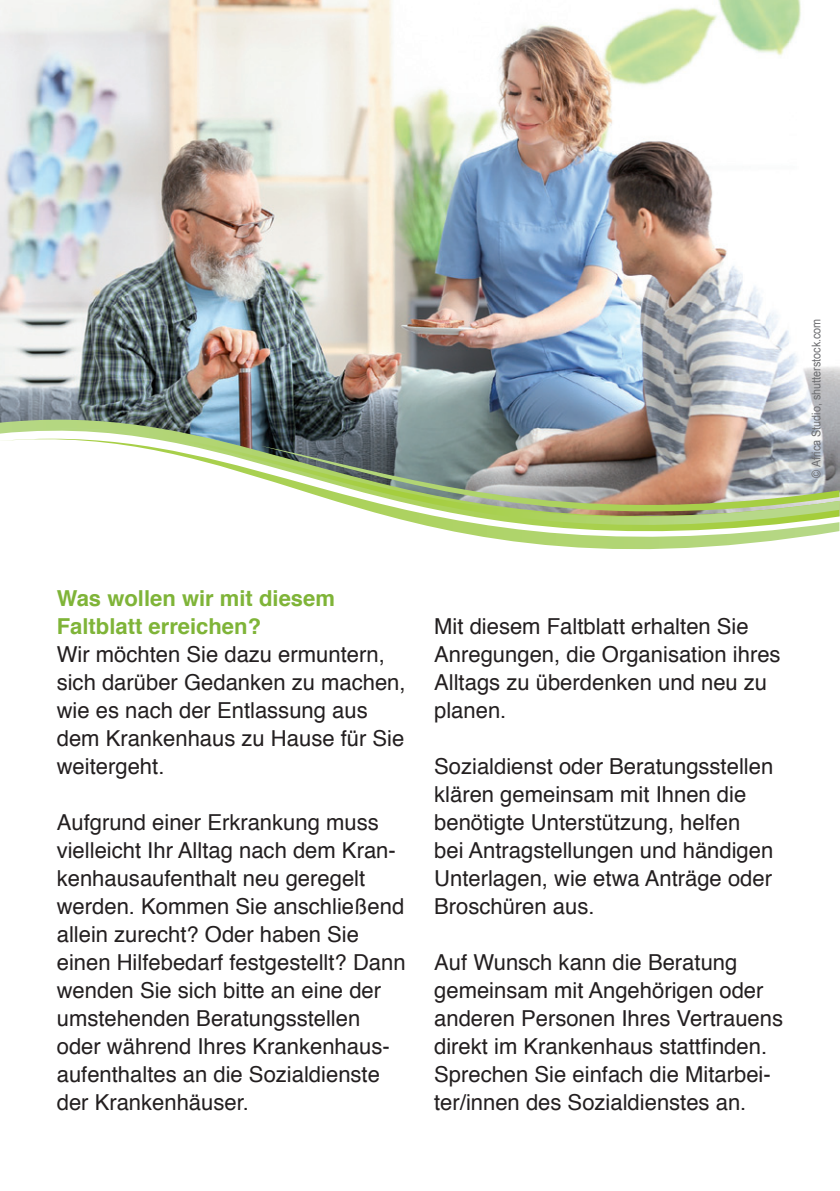
<style>
.page{position:relative;width:840px;height:1191px;background:#fff}
.page>*{position:absolute;margin:0;border:0;box-sizing:border-box;transform-origin:0 0}
.t1{font:22px/28px "Helvetica";color:#231f20}
.t2{font:700 22px/28px "Helvetica";color:#7fb438}
.t3{font:12px "Arial";color:#6c6d70;scale:.9 1}
</style>
<div class="page">
<img style="left:0;top:0;width:839px;height:394px">
<img style="left:0;top:394px;width:839px;height:25px">
<svg style="left:547px;top:545px;width:183px;height:5px"></svg>
<img style="left:0;top:419px;width:839px;height:126px">
<p class="t3" style="left:807px;top:478px;width:178px;rotate:-90deg">© Africa Studio, shutterstock.com</p>
<p class="t2" style="left:57px;top:584px;width:279px">Was wollen wir mit diesem<br>Faltblatt erreichen?</p>
<p class="t1" style="left:57px;top:640px;width:350px">Wir möchten Sie dazu ermuntern, sich darüber Gedanken zu machen, wie es nach der Entlassung aus dem Krankenhaus zu Hause für Sie weitergeht.</p>
<p class="t1" style="left:57px;top:808px;width:350px">Aufgrund einer Erkrankung muss vielleicht Ihr Alltag nach dem Kran&shy;kenhausaufenthalt neu geregelt werden. Kommen Sie anschließend allein zurecht? Oder haben Sie einen Hilfebedarf festgestellt? Dann wenden Sie sich bitte an eine der umstehenden Beratungsstellen oder während Ihres Krankenhaus&shy;aufenthaltes an die Sozialdienste der Krankenhäuser.</p>
<p class="t1" style="left:434px;top:612px;width:348px">Mit diesem Faltblatt erhalten Sie<br>Anregungen, die Organisation ihres<br>Alltags zu überdenken und neu zu planen.</p>
<p class="t1" style="left:434px;top:752px;width:340px">Sozialdienst oder Beratungsstellen klären gemeinsam mit Ihnen die benötigte Unterstützung, helfen bei Antragstellungen und händigen<br>Unterlagen, wie etwa Anträge oder<br>Broschüren aus.</p>
<p class="t1" style="left:434px;top:948px;width:350px">Auf Wunsch kann die Beratung gemeinsam mit Angehörigen oder anderen Personen Ihres Vertrauens direkt im Krankenhaus stattfinden.<br>Sprechen Sie einfach die Mitarbei&shy;ter/innen des Sozialdienstes an.</p>
</div>
